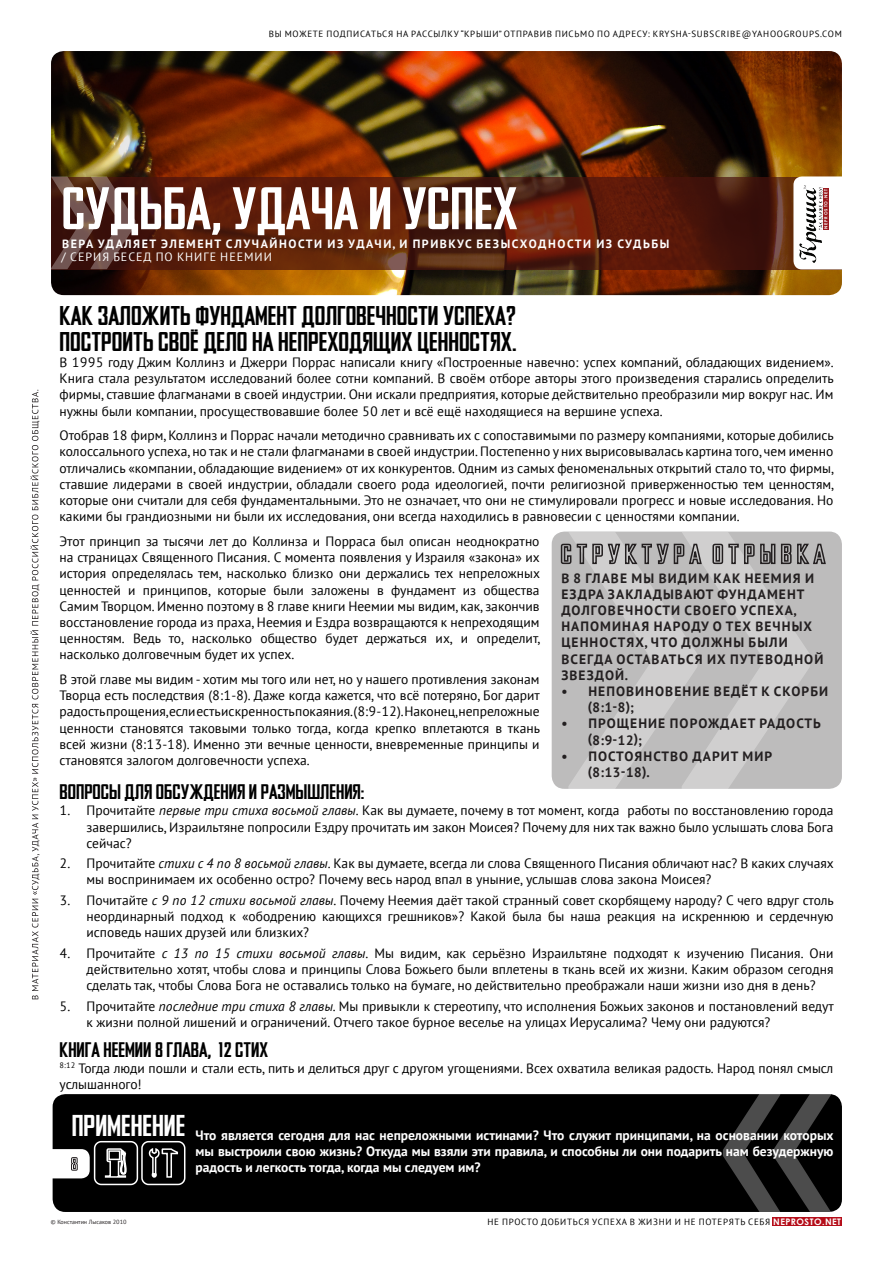
<style>
.page{position:relative;width:893px;height:1263px;background:#fff}
.page>*{position:absolute;margin:0;border:0;box-sizing:border-box;transform-origin:0 0}
.t1{font:700 60px "Agency Gothic CT";color:#fff}
.t2{font:700 30px "Agency Gothic CT";color:#fff}
.t3{font:700 27px "Agency Gothic CT";color:#000}
.t4{font:700 21px "Agency Gothic CT";color:#000}
.t5{font:13.5px/16.2px "PT Sans";color:#000;text-align:justify}
.t6{font:700 13.5px/16.2px "PT Sans";letter-spacing:.08em;color:#231f20}
.t7{font:700 13.5px/16.2px "PT Sans";color:#fff;text-align:justify}
.t8{font:700 12px "PT Sans";letter-spacing:.13em;color:#fff}
.t9{font:12px "PT Sans";letter-spacing:.08em;color:#fff}
.t10{font:9px "PT Sans";letter-spacing:.08em;color:#000}
.t11{font:6px "PT Sans";color:#231f20}
.t12{font:700 4.35px "Century Gothic";letter-spacing:.2em;color:#fff}
.s1{font-style:italic}
.s2{font-family:"Century Gothic";font-weight:700;color:#fff}
</style>
<div class="page">
<div style="left:53px;top:1094px;width:789px;height:118px;background:#000;border-radius:13px"></div>
<img style="left:51px;top:51px;width:791px;height:244px;border-radius:13px">
<svg style="left:93px;top:1140px;width:93px;height:46px"></svg>
<div style="left:39px;top:1149px;width:51px;height:29px;background:#fff;border-radius:9px"></div>
<svg style="left:71px;top:1157px;width:7px;height:13px"></svg>
<svg style="left:723px;top:1094px;width:108px;height:118px"></svg>
<div style="left:773px;top:1217px;width:69px;height:8px;background:#b50e1a"></div>
<svg style="left:135px;top:177px;width:664px;height:92px;background:#581e0c"></svg>
<div style="left:793px;top:176px;width:57px;height:93px;background:#fff;border-radius:9px"></div>
<img style="left:799px;top:188px;width:23px;height:74px">
<img style="left:818px;top:188px;width:5px;height:42px">
<div style="left:823px;top:188px;width:5px;height:42px;background:#991a1e"></div>
<svg style="left:51px;top:176px;width:84px;height:93px;background:#532e27"></svg>
<svg style="left:30px;top:390px;width:10px;height:609px"></svg>
<div style="left:552px;top:531px;width:290px;height:258px;background:#bdbcbc;border-radius:13px"></div>
<svg style="left:568px;top:532px;width:242px;height:257px"></svg>
<svg style="left:560px;top:542px;width:266px;height:23px"></svg>
<p class="t10" style="left:269px;top:28px;width:575px">ВЫ МОЖЕТЕ ПОДПИСАТЬСЯ НА РАССЫЛКУ “КРЫШИ” ОТПРАВИВ ПИСЬМО ПО АДРЕСУ: KRYSHA-SUBSCRIBE@YAHOOGROUPS.COM</p>
<p class="t1" style="left:62px;top:178px;width:457px">судьба, удача и успех</p>
<p class="t12" style="left:823px;top:229px;width:42px;rotate:-90deg">NEPROSTO.NET</p>
<p class="t8" style="left:62px;top:236px;width:609px">вера удаляет элемент случайности из удачи, и привкус безысходности из судьбы</p>
<p class="t9" style="left:62px;top:250px;width:125px">/ СЕРИЯ БЕСЕД ПО КНИ</p>
<p class="t9" style="left:203px;top:250px;width:27px">ГЕ НЕЕМИИ</p>
<p class="t3" style="left:60px;top:302px;width:162px">КАК ЗАЛОЖИТЬ ФУНДАМЕН</p>
<p class="t3" style="left:287px;top:302px;width:168px">Т ДОЛГОВЕЧНОСТИ УСПЕХА</p>
<p class="t3" style="left:506px;top:302px;width:11px">?</p>
<p class="t3" style="left:60px;top:328px;width:230px">ПОСТРОИТЬ СВОЁ ДЕЛО НА НЕПРЕХ</p>
<p class="t3" style="left:338px;top:328px;width:180px">ОДЯЩИХ ЦЕННОСТЯХ.</p>
<p class="t5" style="left:60px;top:354px;width:776px">В 1995 ГОДУ ДЖИМ КОЛЛИНЗ И ДЖЕРРИ ПОРРАС НАПИСАЛИ КНИГУ «ПОСТРОЕННЫЕ НАВЕЧНО: УСПЕХ КОМПАНИЙ, ОБЛАДАЮЩИХ ВИДЕНИЕМ».<br>КНИГА СТАЛА РЕЗУЛЬТАТОМ ИССЛЕДОВАНИЙ БОЛЕЕ СОТНИ КОМПАНИЙ. В СВОЁМ ОТБОРЕ АВТОРЫ ЭТОГО ПРОИЗВЕДЕНИЯ СТАРАЛИСЬ ОПРЕДЕЛИТЬ ФИРМЫ, СТАВШИЕ ФЛАГМАНАМИ В СВОЕЙ ИНДУСТРИИ. ОНИ ИСКАЛИ ПРЕДПРИЯТИЯ, КОТОРЫЕ ДЕЙСТВИТЕЛЬНО ПРЕОБРАЗИЛИ МИР ВОКРУГ НАС. И М НУЖНЫ БЫЛИ КОМПАНИИ, ПРОСУЩЕСТВОВАВШИЕ БОЛЕЕ 50 ЛЕТ И ВСЁ ЕЩЁ НАХОДЯЩИЕСЯ НА ВЕРШИНЕ УСПЕХА.</p>
<p class="t5" style="left:60px;top:427px;width:776px">ОТОБРАВ 18 ФИРМ, КОЛЛИНЗ И ПОРРАС НАЧАЛИ МЕТОДИЧНО СРАВНИВАТЬ ИХ С СОПОСТАВИМЫМИ ПО РАЗМЕРУ КОМПАНИЯМИ, КОТОРЫЕ ДОБИЛИСЬ КОЛОССАЛЬНОГО УСПЕХА, НО ТАК И НЕ СТАЛИ ФЛАГМАНАМИ В СВОЕЙ ИНДУСТРИИ. ПОСТЕПЕННО У НИХ ВЫРИСОВЫВАЛАСЬ КАРТИНА ТОГО, ЧЕМ ИМЕННО ОТЛИЧАЛИСЬ «КОМПАНИИ, ОБЛАДАЮЩИЕ ВИДЕНИЕМ» ОТ ИХ КОНКУРЕНТОВ. ОДНИМ ИЗ САМЫХ ФЕНОМЕНАЛЬНЫХ ОТКРЫТИЙ СТАЛО ТО, ЧТО ФИРМЫ, СТАВШИЕ ЛИДЕРАМИ В СВОЕЙ ИНДУСТРИИ, ОБЛАДАЛИ СВОЕГО РОДА ИДЕОЛОГИЕЙ, ПОЧТИ РЕЛИГИОЗНОЙ ПРИВЕРЖЕННОСТЬЮ ТЕМ ЦЕННОСТЯМ, КОТОРЫЕ ОНИ СЧИТАЛИ ДЛЯ СЕБЯ ФУНДАМЕНТАЛЬНЫМИ. ЭТО НЕ ОЗНАЧАЕТ, ЧТО ОНИ НЕ СТИМУЛИРОВАЛИ ПРОГРЕСС И НОВЫЕ ИССЛЕДОВАНИЯ. Н О КАКИМИ БЫ ГРАНДИОЗНЫМИ НИ БЫЛИ ИХ ИССЛЕДОВАНИЯ, ОНИ ВСЕГДА НАХОДИЛИСЬ В РАВНОВЕСИИ С ЦЕННОСТЯМИ КОМПАНИИ.</p>
<p class="t5" style="left:60px;top:533px;width:482px">ЭТОТ ПРИНЦИП ЗА ТЫСЯЧИ ЛЕТ ДО КОЛЛИНЗА И ПОРРАСА БЫЛ ОПИСАН НЕОДНОКРАТНО НА СТРАНИЦАХ СВЯЩЕННОГО П ИСАНИЯ. С МОМЕНТА ПОЯВЛЕНИЯ У ИЗРАИЛЯ «ЗАКОНА» ИХ ИСТОРИЯ ОПРЕДЕЛЯЛАСЬ ТЕМ, НАСКОЛЬКО БЛИЗКО ОНИ ДЕРЖАЛИСЬ ТЕХ НЕПРЕЛОЖНЫХ ЦЕННОСТЕЙ И ПРИНЦИПОВ, КОТОРЫЕ БЫЛИ ЗАЛОЖЕНЫ В ФУНДАМЕНТ ИЗ ОБЩЕСТВА САМИМ ТВОРЦОМ. И МЕННО ПОЭТОМУ В 8 ГЛАВЕ КНИГИ НЕЕМИИ МЫ ВИДИМ, КАК, ЗАКОНЧИВ ВОССТАНОВЛЕНИЕ ГОРОДА ИЗ ПРАХА, Н ЕЕМИЯ И ЕЗДРА ВОЗВРАЩАЮТСЯ К НЕПРЕХОДЯЩИМ ЦЕННОСТЯМ. ВЕДЬ ТО, НАСКОЛЬКО ОБЩЕСТВО БУДЕТ ДЕРЖАТЬСЯ ИХ, И ОПРЕДЕЛИТ, НАСКОЛЬКО ДОЛГОВЕЧНЫМ БУДЕТ ИХ УСПЕХ.</p>
<p class="t5" style="left:60px;top:671px;width:482px">В ЭТОЙ ГЛАВЕ МЫ ВИДИМ - ХОТИМ МЫ ТОГО ИЛИ НЕТ, НО У НАШЕГО ПРОТИВЛЕНИЯ ЗАКОНАМ ТВОРЦА ЕСТЬ ПОСЛЕДСТВИЯ (8:1-8). ДАЖЕ КОГДА КАЖЕТСЯ, ЧТО ВСЁ ПОТЕРЯНО, БОГ ДАРИТ РАДОСТЬ ПРОЩЕНИЯ, ЕСЛИ ЕСТЬ ИСКРЕННОСТЬ ПОКАЯНИЯ. (8:9-12). НАКОНЕЦ, НЕПРЕЛОЖНЫЕ ЦЕННОСТИ СТАНОВЯТСЯ ТАКОВЫМИ ТОЛЬКО ТОГДА, КОГДА КРЕПКО ВПЛЕТАЮТСЯ В ТКАНЬ ВСЕЙ ЖИЗНИ (8:13-18). И МЕННО ЭТИ ВЕЧНЫЕ ЦЕННОСТИ, ВНЕВРЕМЕННЫЕ ПРИНЦИПЫ И СТАНОВЯТСЯ ЗАЛОГОМ ДОЛГОВЕЧНОСТИ УСПЕХА.</p>
<p class="t4" style="left:60px;top:781px;width:306px">ВОПРОСЫ ДЛЯ ОБСУЖДЕНИЯ И РАЗМЫШЛЕНИЯ:</p>
<p class="t5" style="left:87px;top:802px;width:748px">П РОЧИТАЙТЕ <span class="s1">первые три стиха восьмой главы</span>. КАК ВЫ ДУМАЕТЕ, ПОЧЕМУ В ТОТ МОМЕНТ, КОГДА РАБОТЫ ПО ВОССТАНОВЛЕНИЮ ГОРОДА ЗАВЕРШИЛИСЬ, ИЗРАИЛЬТЯНЕ ПОПРОСИЛИ ЕЗДРУ ПРОЧИТАТЬ ИМ ЗАКОН МОИСЕЯ? П ОЧЕМУ ДЛЯ НИХ ТАК ВАЖНО БЫЛО УСЛЫШАТЬ СЛОВА БОГА СЕЙЧАС?</p>
<p class="t5" style="left:87px;top:855px;width:749px">П РОЧИТАЙТЕ <span class="s1">стихи с 4 по 8 восьмой главы</span>. КАК ВЫ ДУМАЕТЕ, ВСЕГДА ЛИ СЛОВА СВЯЩЕННОГО П ИСАНИЯ ОБЛИЧАЮТ НАС? В КАКИХ СЛУЧАЯХ<br>МЫ ВОСПРИНИМАЕМ ИХ ОСОБЕННО ОСТРО? ПОЧЕМУ ВЕСЬ НАРОД ВПАЛ В УНЫНИЕ, УСЛЫШАВ СЛОВА ЗАКОНА МОИСЕЯ?</p>
<p class="t5" style="left:87px;top:892px;width:749px">П ОЧИТАЙТЕ <span class="s1">с 9 по 12 стихи восьмой главы</span>. П ОЧЕМУ Н ЕЕМИЯ ДАЁТ ТАКОЙ СТРАННЫЙ СОВЕТ СКОРБЯЩЕМУ НАРОДУ? С ЧЕГО ВДРУГ СТОЛЬ НЕОРДИНАРНЫЙ ПОДХОД К «ОБОДРЕНИЮ КАЮЩИХСЯ ГРЕШНИКОВ»? КАКОЙ БЫЛА БЫ НАША РЕАКЦИЯ НА ИСКРЕННЮЮ И СЕРДЕЧНУЮ ИСПОВЕДЬ НАШИХ ДРУЗЕЙ ИЛИ БЛИЗКИХ?</p>
<p class="t5" style="left:87px;top:944px;width:748px">П РОЧИТАЙТЕ <span class="s1">с 13 по 15 стихи восьмой главы</span>. М Ы ВИДИМ, КАК СЕРЬЁЗНО ИЗРАИЛЬТЯНЕ ПОДХОДЯТ К ИЗУЧЕНИЮ П ИСАНИЯ. ОНИ ДЕЙСТВИТЕЛЬНО ХОТЯТ, ЧТОБЫ СЛОВА И ПРИНЦИПЫ СЛОВА БОЖЬЕГО БЫЛИ ВПЛЕТЕНЫ В ТКАНЬ ВСЕЙ ИХ ЖИЗНИ. КАКИМ ОБРАЗОМ СЕГОДНЯ СДЕЛАТЬ ТАК, ЧТОБЫ СЛОВА БОГА НЕ ОСТАВАЛИСЬ ТОЛЬКО НА БУМАГЕ, НО ДЕЙСТВИТЕЛЬНО ПРЕОБРАЖАЛИ НАШИ ЖИЗНИ ИЗО ДНЯ В ДЕНЬ?</p>
<p class="t5" style="left:87px;top:997px;width:749px">П РОЧИТАЙТЕ <span class="s1">последние три стиха 8 главы</span>. М Ы ПРИВЫКЛИ К СТЕРЕОТИПУ, ЧТО ИСПОЛНЕНИЯ БОЖЬИХ ЗАКОНОВ И ПОСТАНОВЛЕНИЙ ВЕДУТ<br>К ЖИЗНИ ПОЛНОЙ ЛИШЕНИЙ И ОГРАНИЧЕНИЙ. ОТЧЕГО ТАКОЕ БУРНОЕ ВЕСЕЛЬЕ НА УЛИЦАХ ИЕРУСАЛИМА? ЧЕМУ ОНИ РАДУЮТСЯ?</p>
<p class="t4" style="left:60px;top:1039px;width:201px">книга неемии 8 ГЛАВА, 12 СТИХ</p>
<p class="t5" style="left:60px;top:1059px;width:775px"><sup>8:12</sup> ТОГДА ЛЮДИ ПОШЛИ И СТАЛИ ЕСТЬ, ПИТЬ И ДЕЛИТЬСЯ ДРУГ С ДРУГОМ УГОЩЕНИЯМИ. ВСЕХ ОХВАТИЛА ВЕЛИКАЯ РАДОСТЬ. Н АРОД ПОНЯЛ СМЫСЛ<br>УСЛЫШАННОГО!</p>
<p class="t6" style="left:561px;top:569px;width:263px">В 8 главе мы видим как Неемия и<br>Ездра закладывают фундамент долговечности своего успеха, напоминая народу о тех вечных ценностях, что должны были всегда оставаться их путеводной звездой.</p>
<p class="t6" style="left:588px;top:683px;width:242px">Неповиновение ведёт к скорби (8:1-8);</p>
<p class="t6" style="left:588px;top:715px;width:234px">Прощение порождает радость (8:9-12);</p>
<p class="t6" style="left:588px;top:748px;width:186px">Постоянство дарит мир (8:13-18).</p>
<p class="t6" style="left:561px;top:683px;width:8px">•</p>
<p class="t6" style="left:561px;top:715px;width:8px">•</p>
<p class="t6" style="left:561px;top:748px;width:8px">•</p>
<p class="t5" style="left:60px;top:802px;width:12px">1.</p>
<p class="t5" style="left:60px;top:855px;width:12px">2.</p>
<p class="t5" style="left:60px;top:892px;width:12px">3.</p>
<p class="t5" style="left:60px;top:944px;width:12px">4.</p>
<p class="t5" style="left:60px;top:997px;width:12px">5.</p>
<p class="t2" style="left:72px;top:1111px;width:115px">применение</p>
<p class="t7" style="left:196px;top:1127px;width:639px">Что является сегодня для нас непреложными истинами? Что служит принципами, на основании которых мы выстроили свою жизнь? Откуда мы взяли эти правила, и способны ли они подарить нам безудержную радость и легкость тогда, когда мы следуем им?</p>
<p class="t11" style="left:51px;top:1218px;width:77px">© КОНСТАНТИН ЛЫСАКОВ 2010</p>
<p class="t10" style="left:487px;top:1215px;width:355px">НЕ ПРОСТО ДОБИТЬСЯ УСПЕХА В ЖИЗНИ И НЕ ПОТЕРЯТЬ СЕБЯ <span class="s2">NEPROSTO.NET</span></p>
</div>
